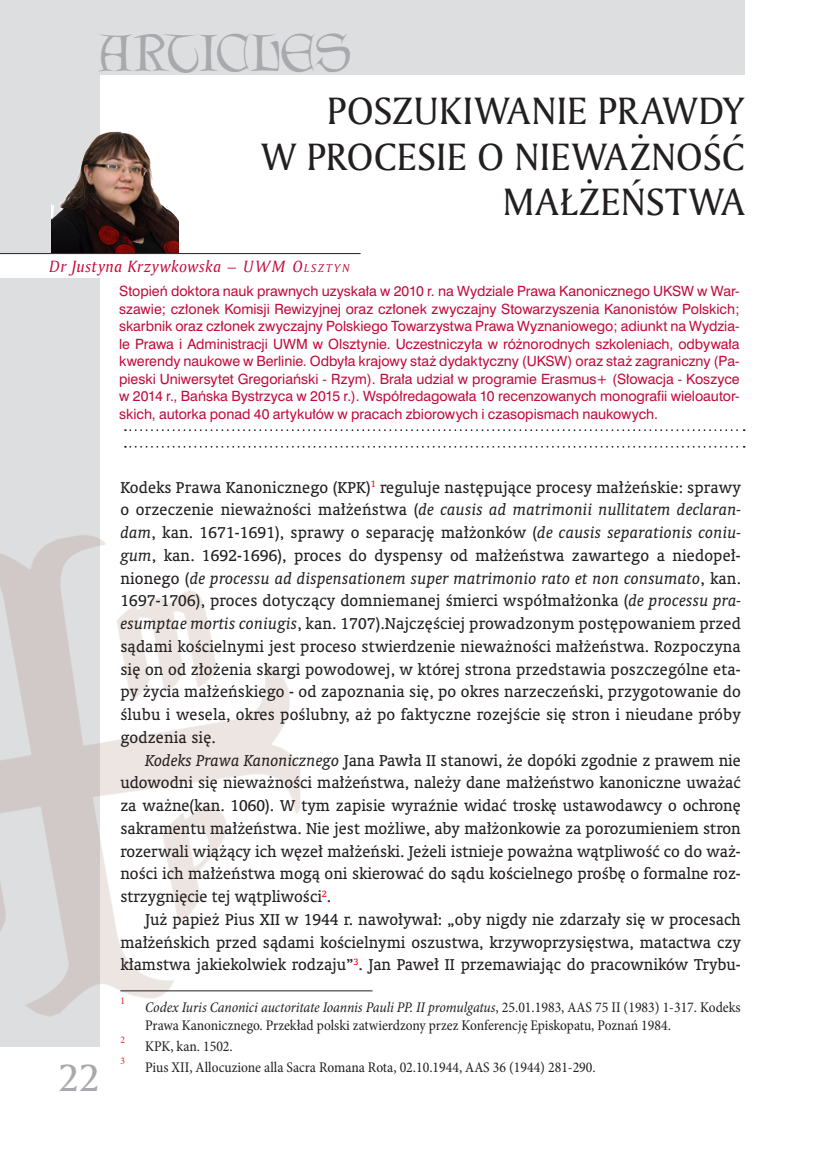
<style>
.page{position:relative;width:819px;height:1166px;background:#fff}
.page>*{position:absolute;margin:0;border:0;box-sizing:border-box;transform-origin:0 0}
.t1{font:46.55px "Lettergical PL";color:#a8a9ad}
.art-TYTUŁ{font:36.75px/45.5px "Amerigo PL";color:#231f20;text-align:right}
.pagina-strony{font:36.75px "Amerigo PL";color:#a8a9ad}
.Normalny_PK_1{font:15.75px/22.8px "Oranda PL";letter-spacing:.01em;color:#231f20;text-align:justify}
.Normalny_PK{font:15.75px/22.8px "Oranda PL";color:#231f20;text-align:justify}
.art-autor_do_lewej{font:italic 15.75px "Amerigo PL";letter-spacing:.035em;color:#c40a3c}
.przypisy_PK{font:condensed 14.88px/17.8px "Minion Pro";color:#231f20}
.art-autor-opis{font:13.12px/17.5px "Swis 721 PL";letter-spacing:-.005em;color:#c40a3c;text-align:justify}
.przypisy_PK-2{font:condensed 10.15px "Minion Pro";color:#ee1d23}
.s1{font-style:inherit}
.s2{font-size:11.03px}
.s3{font-style:italic}
</style>
<div class="page">
<div style="left:0;top:0;width:99px;height:1047px;background:#dddee0"></div>
<div style="left:0;top:0;width:744px;height:74px;background:#dddee0"></div>
<img style="left:0;top:524px;width:300px;height:500px">
<svg style="left:125px;top:429px;width:619px;height:2px"></svg>
<svg style="left:125px;top:446px;width:619px;height:2px"></svg>
<img style="left:51px;top:127px;width:128px;height:126px">
<div style="left:0;top:253px;width:819px;height:25px;background:#fff"></div>
<hr style="left:0;top:253px;width:360px;height:1px;background:#231f20">
<hr style="left:120px;top:990px;width:252px;height:1px;background:#231f20">
<h1 class="t1" style="left:99px;top:25px;width:254px">ARTICLES</h1>
<p class="art-TYTUŁ" style="left:261px;top:87px;width:485px">POSZUKIWANIE PRAWDY<br>W PROCESIE O NIEWAŻNOŚĆ<br>MAŁŻEŃSTWA</p>
<p class="art-autor_do_lewej" style="left:50px;top:256px;width:301px">Dr Justyna Krzywkowska <span class="s1">– UWM O</span><span class="s2">L SZ T Y N</span></p>
<p class="art-autor-opis" style="left:119px;top:282px;width:622px">Stopień doktora nauk prawnych uzyskała w 2010 r. na Wydziale Prawa Kanonicznego UKSW w War&shy;szawie; członek Komisji Rewizyjnej oraz członek zwyczajny Stowarzyszenia Kanonistów Polskich; skarbnik oraz członek zwyczajny Polskiego Towarzystwa Prawa Wyznaniowego; adiunkt na Wydzia&shy;le Prawa i Administracji UWM w Olsztynie. Uczestniczyła w różnorodnych szkoleniach, odbywała kwerendy naukowe w Berlinie. Odbyła krajowy staż dydaktyczny (UKSW) oraz staż zagraniczny (Pa&shy;pieski Uniwersytet Gregoriański - Rzym). Brała udział w programie Erasmus+ (Słowacja - Koszyce w 2014 r., Bańska Bystrzyca w 2015 r.). Współredagowała 10 recenzowanych monografii wieloautor&shy;skich, autorka ponad 40 artykułów w pracach zbiorowych i czasopismach naukowych.</p>
<p class="pagina-strony" style="left:58px;top:1053px;width:43px">22</p>
<p class="Normalny_PK_1" style="left:120px;top:475px;width:622px">Kodeks Prawa Kanonicznego (KPK)<sup>1</sup> reguluje następujące procesy małżeńskie: sprawy o orzeczenie nieważności małżeństwa (<span class="s3">de causis ad matrimonii nullitatem declaran&shy;dam</span>, kan. 1671-1691), sprawy o separację małżonków (<span class="s3">de causis separationis coniu&shy;gum</span>, kan. 1692-1696), proces do dyspensy od małżeństwa zawartego a niedopeł&shy;nionego (<span class="s3">de processu ad dispensationem super matrimonio rato et non consumato</span>, kan.<br>1697-1706), proces dotyczący domniemanej śmierci współmałżonka (<span class="s3">de processu pra&shy;esumptae mortis coniugis</span>, kan. 1707).Najczęściej prowadzonym postępowaniem przed sądami kościelnymi jest proceso stwierdzenie nieważności małżeństwa. Rozpoczyna się on od złożenia skargi powodowej, w której strona przedstawia poszczególne eta&shy;py życia małżeńskiego - od zapoznania się, po okres narzeczeński, przygotowanie do ślubu i wesela, okres poślubny, aż po faktyczne rozejście się stron i nieudane próby godzenia się.</p>
<p class="Normalny_PK" style="left:120px;top:748px;width:622px;text-indent:25px"><span class="s3">Kodeks Prawa Kanonicznego</span> Jana Pawła II stanowi, że dopóki zgodnie z prawem nie udowodni się nieważności małżeństwa, należy dane małżeństwo kanoniczne uważać za ważne(kan. 1060). W tym zapisie wyraźnie widać troskę ustawodawcy o ochronę sakramentu małżeństwa. Nie jest możliwe, aby małżonkowie za porozumieniem stron rozerwali wiążący ich węzeł małżeński. Jeżeli istnieje poważna wątpliwość co do waż&shy;ności ich małżeństwa mogą oni skierować do sądu kościelnego prośbę o formalne roz&shy;strzygnięcie tej wątpliwości<sup>2</sup>.</p>
<p class="Normalny_PK" style="left:120px;top:908px;width:622px;text-indent:25px">Już papież Pius XII w 1944 r. nawoływał: „oby nigdy nie zdarzały się w procesach małżeńskich przed sądami kościelnymi oszustwa, krzywoprzysięstwa, matactwa czy kłamstwa jakiekolwiek rodzaju”<sup>3</sup>. Jan Paweł II przemawiając do pracowników Trybu-</p>
<p class="przypisy_PK-2" style="left:120px;top:994px;width:6px">1</p>
<p class="przypisy_PK" style="left:145px;top:998px;width:597px"><span class="s3">Codex Iuris Canonici auctoritate Ioannis Pauli PP. II promulgatus</span>, 25.01.1983, AAS 75 II (1983) 1-317. Kodeks<br>Prawa Kanonicznego. Przekład polski zatwierdzony przez Konferencję Episkopatu, Poznań 1984.</p>
<p class="przypisy_PK-2" style="left:120px;top:1033px;width:6px">2</p>
<p class="przypisy_PK" style="left:145px;top:1037px;width:89px">KPK, kan. 1502.</p>
<p class="przypisy_PK-2" style="left:120px;top:1054px;width:6px">3</p>
<p class="przypisy_PK" style="left:145px;top:1058px;width:452px">Pius XII, Allocuzione alla Sacra Romana Rota, 02.10.1944, AAS 36 (1944) 281-290.</p>
</div>
